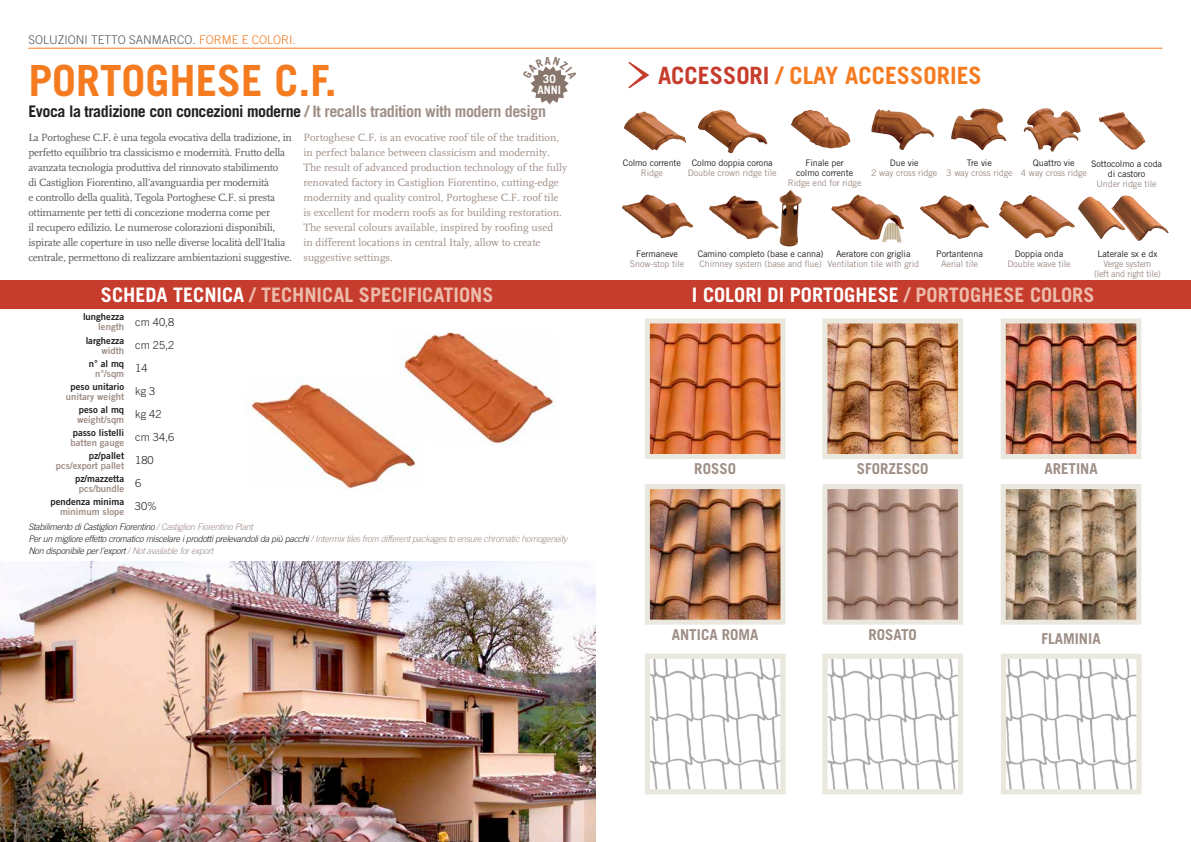
<style>
.page{position:relative;width:1191px;height:842px;background:#fff}
.page>*{position:absolute;margin:0;border:0;box-sizing:border-box;transform-origin:0 0}
.t1{font:61.2px "Mrs Eaves Roman";color:#c63c2d}
.t2{font:700 43px "Trade Gothic";color:#f47b20}
.t3{font:700 23.9px "Trade Gothic";color:#f47b20}
.t4{font:700 23.9px "Trade Gothic";color:#c63c2d}
.t5{font:700 20px "Trade Gothic";color:#ecbba9}
.t6{font:700 20px "Trade Gothic";color:#fff}
.t7{font:700 16px "Trade Gothic";letter-spacing:-.03em;color:#231f20}
.t8{font:700 15px "Trade Gothic";color:#9e8e86}
.t9{font:300 12px "Trade Gothic";color:#58595b}
.t10{font:300 12px "Trade Gothic";color:#f47b20}
.t11{font:700 11.5px/10.5px "Trade Gothic";color:#fff;text-align:center}
.t12{font:11px/15px "Scala";letter-spacing:-.025em;color:#58595b}
.t13{font:11px/15px "Scala";color:#9e8e86}
.t14{font:300 11px/23px "Trade Gothic";color:#231f20}
.t15{font:9.5px "Trade Gothic Bold Two";color:#231f20}
.t16{font:9.5px "Trade Gothic Bold Two";color:#9e8e86}
.t17{font:italic 300 9px/12px "Trade Gothic";letter-spacing:-.03em;color:#231f20}
.t18{font:9px/10px "Trade Gothic";letter-spacing:-.01em;color:#231f20;text-align:center}
.t19{font:9px "Trade Gothic";letter-spacing:-.01em;color:#9e8e86}
.t20{font:9px/10px "Trade Gothic";letter-spacing:-.03em;color:#9e8e86;text-align:center}
.s1{color:#f47b20}
.s2{color:#9e8e86}
.s3{color:#fff}
.s4{color:#ecbba9}
</style>
<div class="page">
<img style="left:246px;top:378px;width:171px;height:111px">
<img style="left:389px;top:333px;width:166px;height:116px">
<img style="left:0;top:561px;width:595px;height:281px">
<img style="left:1123px;top:195px;width:45px;height:46px">
<img style="left:1078px;top:196px;width:47px;height:43px">
<img style="left:999px;top:195px;width:75px;height:44px">
<img style="left:1006px;top:324px;width:129px;height:129px">
<div style="left:1000px;top:318px;width:141px;height:141px;border:5px solid #eae7df"></div>
<img style="left:651px;top:324px;width:128px;height:129px">
<div style="left:645px;top:318px;width:140px;height:141px;border:5px solid #eae7df"></div>
<img style="left:828px;top:324px;width:129px;height:129px">
<div style="left:822px;top:318px;width:141px;height:141px;border:5px solid #eae7df"></div>
<hr style="left:28px;top:48px;width:1134px;height:1px;background:#f47b20">
<div style="left:0;top:281px;width:1191px;height:28px;background:#c63c2d"></div>
<img style="left:651px;top:490px;width:128px;height:129px">
<div style="left:645px;top:484px;width:140px;height:141px;border:5px solid #eae7df"></div>
<img style="left:828px;top:490px;width:129px;height:129px">
<div style="left:822px;top:484px;width:141px;height:141px;border:5px solid #eae7df"></div>
<img style="left:622px;top:195px;width:71px;height:43px">
<img style="left:709px;top:195px;width:70px;height:44px">
<img style="left:920px;top:195px;width:69px;height:44px">
<svg style="left:850px;top:194px;width:8px;height:9px"></svg>
<img style="left:881px;top:223px;width:19px;height:20px">
<img style="left:779px;top:189px;width:23px;height:58px">
<img style="left:1006px;top:490px;width:129px;height:129px">
<div style="left:1000px;top:484px;width:141px;height:141px;border:5px solid #eae7df"></div>
<img style="left:1099px;top:112px;width:46px;height:38px">
<img style="left:624px;top:111px;width:62px;height:39px">
<img style="left:697px;top:109px;width:70px;height:44px">
<img style="left:791px;top:110px;width:59px;height:38px">
<img style="left:871px;top:109px;width:63px;height:41px">
<img style="left:951px;top:108px;width:55px;height:42px">
<img style="left:1023px;top:108px;width:57px;height:44px">
<img style="left:1007px;top:660px;width:128px;height:128px">
<div style="left:1001px;top:654px;width:140px;height:140px;border:5px solid #eae7df"></div>
<img style="left:828px;top:660px;width:129px;height:128px">
<div style="left:822px;top:654px;width:141px;height:140px;border:5px solid #eae7df"></div>
<img style="left:651px;top:660px;width:128px;height:128px">
<div style="left:645px;top:654px;width:140px;height:140px;border:5px solid #eae7df"></div>
<svg style="left:530px;top:66px;width:39px;height:38px"></svg>
<p class="t9" style="left:28px;top:33px;width:239px">Soluzioni TETTO SAN MARCO. <span class="s1">FORME E COLO</span></p>
<p class="t10" style="left:281px;top:33px;width:16px">RI.</p>
<h2 class="t2" style="left:28px;top:54px;width:310px">PORTOGHESE C.F.</h2>
<h3 class="t7" style="left:28px;top:101px;width:519px">Evoca la tradizione con concezioni moderne <span class="s2">/ It recalls tradition with modern design</span></h3>
<p class="t12" style="left:28px;top:130px;width:265px">La Portoghese C.F. è una tegola evocativa della tradizione, in perfetto equilibrio tra classicismo e modernità. Frutto della avanzata tecnologia produttiva del rinnovato stabilimento<br>di Castiglion Fiorentino, all’avanguardia per modernità<br>e controllo della qualità, Tegola Portoghese C.F. si presta ottimamente per tetti di concezione moderna come per<br>il recupero edilizio. Le numerose colorazioni disponibili, ispirate alle coperture in uso nelle diverse località dell’Italia centrale, permettono di realizzare ambientazioni suggestive.</p>
<p class="t13" style="left:303px;top:130px;width:265px">Portoghese C.F. is an evocative roof tile of the tradition, in perfect balance between classicism and modernity.<br>The result of advanced production technology of the fully renovated factory in Castiglion Fiorentino, cutting-edge modernity and quality control, Portoghese C.F. roof tile is excellent for modern roofs as for building restoration.<br>The several colours available, inspired by roofing used<br>in different locations in central Italy, allow to create suggestive settings.</p>
<p class="t11" style="left:537px;top:74px;width:25px">30<br>ANNI</p>
<h1 class="t1" style="left:624px;top:40px;width:32px">&gt;</h1>
<h3 class="t4" style="left:658px;top:60px;width:27px">Accessori</h3>
<h3 class="t3" style="left:776px;top:60px;width:207px">/ CLAY ACCESSORIES</h3>
<p class="t18" style="left:623px;top:158px;width:60px">Colmo corrente</p>
<p class="t19" style="left:641px;top:168px;width:24px">Ridge</p>
<p class="t18" style="left:692px;top:158px;width:82px">Colmo doppia corona</p>
<p class="t19" style="left:688px;top:168px;width:90px">Double crown ridge tile</p>
<p class="t18" style="left:796px;top:158px;width:59px">Finale per colmo corrente</p>
<p class="t19" style="left:788px;top:178px;width:75px">Ridge end for ridge</p>
<p class="t18" style="left:890px;top:158px;width:30px">Due vie</p>
<p class="t19" style="left:871px;top:168px;width:68px">2 way cross ridge</p>
<p class="t18" style="left:967px;top:158px;width:26px">Tre vie</p>
<p class="t19" style="left:946px;top:168px;width:68px">3 way cross ridge</p>
<p class="t18" style="left:1033px;top:158px;width:43px">Quattro vie</p>
<p class="t19" style="left:1020px;top:168px;width:68px">4 way cross ridge</p>
<p class="t18" style="left:1091px;top:158px;width:73px">Sottocolmo a coda di castoro</p>
<p class="t19" style="left:1096px;top:178px;width:62px">Under ridge tile</p>
<p class="t18" style="left:636px;top:249px;width:43px">Fermaneve</p>
<p class="t19" style="left:630px;top:258px;width:56px">Snow-stop tile</p>
<p class="t18" style="left:697px;top:249px;width:127px">Camino completo (base e canna)</p>
<p class="t19" style="left:699px;top:258px;width:124px">Chimney system (base and flue)</p>
<p class="t18" style="left:836px;top:249px;width:76px">Aeratore con griglia</p>
<p class="t19" style="left:827px;top:258px;width:93px">Ventilation tile with grid</p>
<p class="t18" style="left:936px;top:249px;width:48px">Portantenna</p>
<p class="t19" style="left:941px;top:258px;width:38px">Aerial tile</p>
<p class="t18" style="left:1015px;top:249px;width:50px">Doppia onda</p>
<p class="t19" style="left:1007px;top:258px;width:65px">Double wave tile</p>
<p class="t18" style="left:1097px;top:249px;width:61px">Laterale sx e dx</p>
<p class="t20" style="left:1094px;top:259px;width:68px">Verge system<br>(left and right tile)</p>
<h3 class="t5" style="left:101px;top:283px;width:394px"><span class="s3">SCHEDA TECNICA</span> / TECHNICAL SPECIFICATIONS</h3>
<h3 class="t6" style="left:692px;top:283px;width:404px">I COLORI DI PORTOGHESE <span class="s4">/ PORTOGHESE COLORS</span></h3>
<p class="t15" style="left:83px;top:311px;width:43px">lunghezza</p>
<p class="t16" style="left:98px;top:321px;width:27px">length</p>
<p class="t15" style="left:86px;top:335px;width:40px">larghezza</p>
<p class="t16" style="left:101px;top:345px;width:24px">width</p>
<p class="t15" style="left:89px;top:358px;width:37px">n° al mq</p>
<p class="t16" style="left:95px;top:368px;width:31px">n°/sqm</p>
<p class="t15" style="left:71px;top:381px;width:55px">peso unitario</p>
<p class="t16" style="left:66px;top:391px;width:60px">unitary weight</p>
<p class="t15" style="left:79px;top:404px;width:47px">peso al mq</p>
<p class="t16" style="left:77px;top:414px;width:48px">weight/sqm</p>
<p class="t15" style="left:73px;top:427px;width:53px">passo listelli</p>
<p class="t16" style="left:71px;top:437px;width:55px">batten gauge</p>
<p class="t15" style="left:89px;top:450px;width:37px">pz/pallet</p>
<p class="t16" style="left:56px;top:460px;width:70px">pcs/export pallet</p>
<p class="t15" style="left:75px;top:473px;width:51px">pz/mazzetta</p>
<p class="t16" style="left:79px;top:483px;width:47px">pcs/bundle</p>
<p class="t15" style="left:51px;top:496px;width:75px">pendenza minima</p>
<p class="t16" style="left:60px;top:506px;width:66px">minimum slope</p>
<p class="t14" style="left:135px;top:311px;width:41px">cm 40,8 cm 25,2<br>14<br>kg 3<br>kg 42 cm 34,6<br>180<br>6<br>30%</p>
<p class="t17" style="left:28px;top:521px;width:540px">Stabilimento di Castiglion Fiorentino <span class="s2">/ Castiglion Fiorentino Plant<br></span>Per un migliore effetto cromatico miscelare i prodotti prelevandoli da più pacchi <span class="s2">/ Intermix tiles from different packages to ensure chromatic homogeneity<br></span>Non disponibile per l’export <span class="s2">/ Not available for export</span></p>
<h3 class="t8" style="left:694px;top:460px;width:43px">ROSSO</h3>
<h3 class="t8" style="left:857px;top:460px;width:73px">SFORZESCO</h3>
<h3 class="t8" style="left:1044px;top:460px;width:55px">ARETINA</h3>
<h3 class="t8" style="left:672px;top:625px;width:88px">ANTICA ROMA</h3>
<h3 class="t8" style="left:868px;top:625px;width:50px">ROSATO</h3>
<h3 class="t8" style="left:1041px;top:629px;width:61px">FLAMINIA</h3>
</div>
